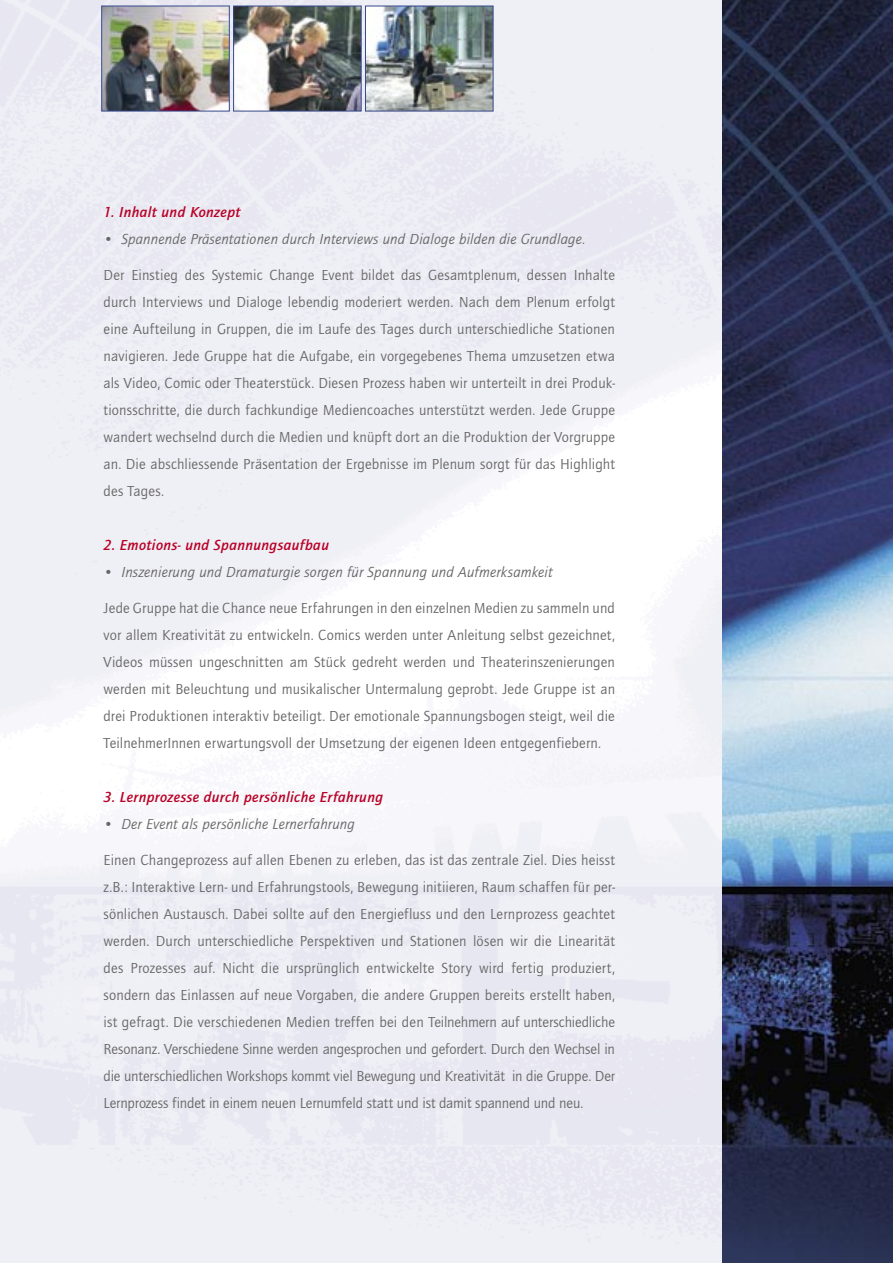
<style>
.page{position:relative;width:893px;height:1263px;background:#fff}
.page>*{position:absolute;margin:0;border:0;box-sizing:border-box;transform-origin:0 0}
.t1{font:15px/27px "Quay Itc T";letter-spacing:.01em;color:#686767;text-align:justify}
.t2{font:italic 15px "Quay Itc T";letter-spacing:.01em;color:#686767}
.t3{font:italic 700 15px "Quay Itc T";letter-spacing:.025em;color:#b90027}
.s1{font-weight:700;font-style:normal}
</style>
<div class="page">
<img style="left:0;top:0;width:723px;height:1263px">
<img style="left:723px;top:0;width:170px;height:1263px">
<img style="left:101px;top:5px;width:393px;height:107px">
<p class="t3" style="left:104px;top:204px;width:138px">1. Inhalt und Konzept</p>
<p class="t2" style="left:104px;top:231px;width:484px"><span class="s1">•</span> Spannende Präsentationen durch Interviews und Dialoge bilden die Grundlage.</p>
<p class="t1" style="left:104px;top:262px;width:513px">Der Einstieg des Systemic Change Event bildet das Gesamtplenum, dessen Inhalte durch Interviews und Dialoge lebendig moderiert werden. Nach dem Plenum erfolgt eine Aufteilung in Gruppen, die im Laufe des Tages durch unterschiedliche Stationen navigieren. Jede Gruppe hat die Aufgabe, ein vorgegebenes Thema umzusetzen etwa als Video, Comic oder Theaterstück. Diesen Prozess haben wir unterteilt in drei Produk&shy;tionsschritte, die durch fachkundige Mediencoaches unterstützt werden. Jede Gruppe wandert wechselnd durch die Medien und knüpft dort an die Produktion der Vorgruppe an. Die abschliessende Präsentation der Ergebnisse im Plenum sorgt für das Highlight des Tages.</p>
<p class="t3" style="left:104px;top:537px;width:227px">2. Emotions- und Spannungsaufbau</p>
<p class="t2" style="left:104px;top:564px;width:451px"><span class="s1">•</span> Inszenierung und Dramaturgie sorgen für Spannung und Aufmerksamkeit</p>
<p class="t1" style="left:104px;top:595px;width:513px">Jede Gruppe hat die Chance neue Erfahrungen in den einzelnen Medien zu sammeln und vor allem Kreativität zu entwickeln. Comics werden unter Anleitung selbst gezeichnet, Videos müssen ungeschnitten am Stück gedreht werden und Theaterinszenierungen werden mit Beleuchtung und musikalischer Untermalung geprobt. Jede Gruppe ist an drei Produktionen interaktiv beteiligt. Der emotionale Spannungsbogen steigt, weil die TeilnehmerInnen erwartungsvoll der Umsetzung der eigenen Ideen entgegenfiebern.</p>
<p class="t3" style="left:104px;top:789px;width:281px">3. Lernprozesse durch persönliche Erfahrung</p>
<p class="t2" style="left:104px;top:816px;width:253px"><span class="s1">•</span> Der Event als persönliche Lernerfahrung</p>
<p class="t1" style="left:104px;top:847px;width:513px">Einen Changeprozess auf allen Ebenen zu erleben, das ist das zentrale Ziel. Dies heisst z.B.: Interaktive Lern- und Erfahrungstools, Bewegung initiieren, Raum schaffen für per&shy;sönlichen Austausch. Dabei sollte auf den Energiefluss und den Lernprozess geachtet werden. Durch unterschiedliche Perspektiven und Stationen lösen wir die Linearität des Prozesses auf. Nicht die ursprünglich entwickelte Story wird fertig produziert, sondern das Einlassen auf neue Vorgaben, die andere Gruppen bereits erstellt haben, ist gefragt. Die verschiedenen Medien treffen bei den Teilnehmern auf unterschiedliche Resonanz. Verschiedene Sinne werden angesprochen und gefordert. Durch den Wechsel in die unterschiedlichen Workshops kommt viel Bewegung und Kreativität in die Gruppe. Der Lernprozess findet in einem neuen Lernumfeld statt und ist damit spannend und neu.</p>
</div>
